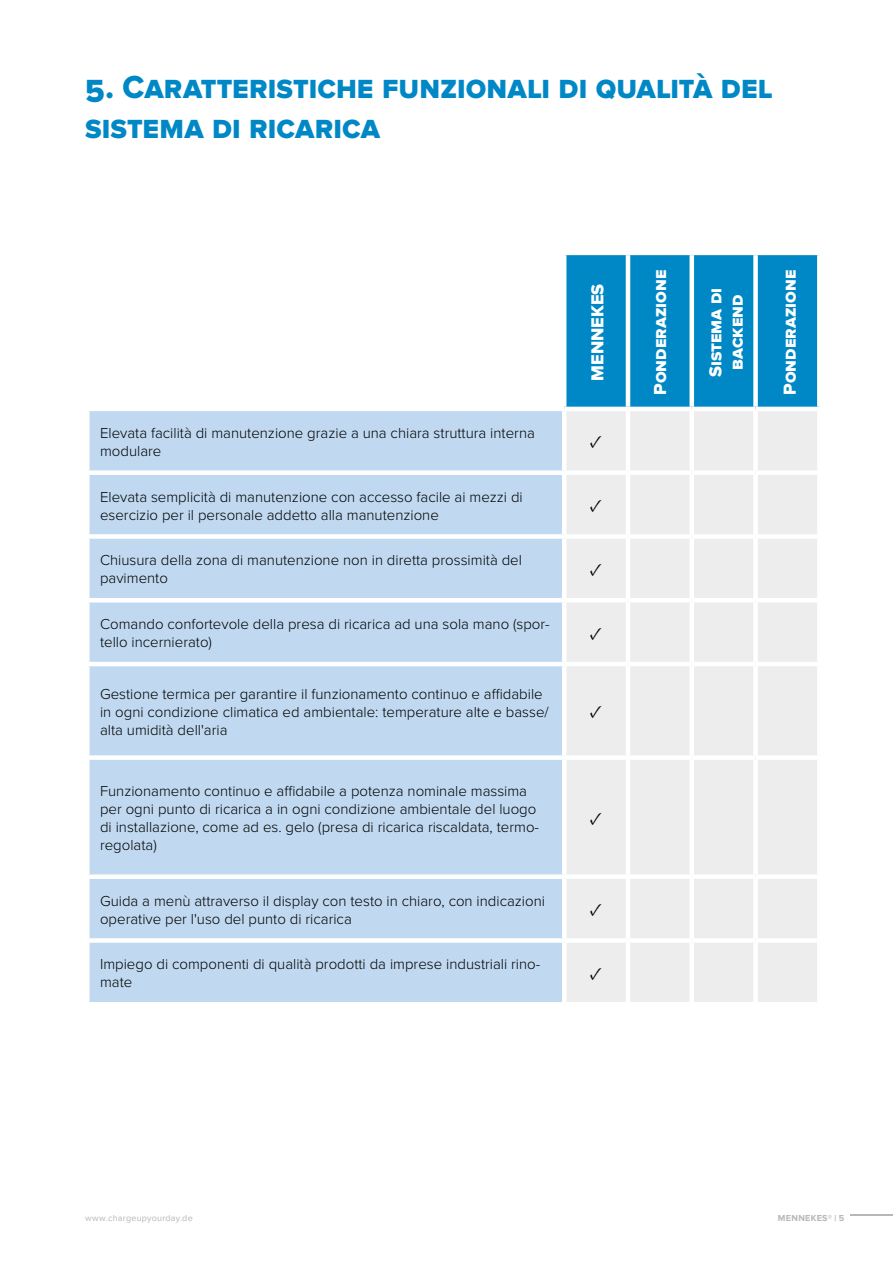
<style>
.page{position:relative;width:893px;height:1263px;background:#fff}
.page>*{position:absolute;margin:0;border:0;box-sizing:border-box;transform-origin:0 0}
.t1{font:33px/39.6px "Proxima Nova S Extrabld";color:#0088c6;scale:.96 1}
.t2{font:18px/21.6px "Proxima Nova S Extrabld";color:#fff;text-align:center}
.t3{font:18px "Minion Pro";color:#000}
.t4{font:300 15px/18px "Proxima Nova";color:#000}
.t5{font:9px "Proxima Nova";letter-spacing:.025em;color:#b7b7b8}
.t6{font:700 9px "Proxima Nova";letter-spacing:.03em;color:#b7b7b8}
</style>
<div class="page">
<hr style="left:850px;top:1215px;width:43px;height:1px;background:#b7b7b8">
<div style="left:566px;top:255px;width:251px;height:152px;background:#0088c6"></div>
<div style="left:90px;top:411px;width:472px;height:591px;background:#c0d9f0"></div>
<div style="left:567px;top:411px;width:250px;height:591px;background:#ededed"></div>
<hr style="left:626px;top:255px;width:4px;height:152px;background:#fff">
<div style="left:689px;top:255px;width:5px;height:152px;background:#fff"></div>
<div style="left:753px;top:255px;width:5px;height:152px;background:#fff"></div>
<hr style="left:626px;top:411px;width:4px;height:59px;background:#fff">
<div style="left:689px;top:411px;width:5px;height:59px;background:#fff"></div>
<div style="left:753px;top:411px;width:5px;height:59px;background:#fff"></div>
<hr style="left:626px;top:475px;width:4px;height:59px;background:#fff">
<div style="left:689px;top:475px;width:5px;height:59px;background:#fff"></div>
<div style="left:753px;top:475px;width:5px;height:59px;background:#fff"></div>
<hr style="left:626px;top:539px;width:4px;height:59px;background:#fff">
<div style="left:689px;top:539px;width:5px;height:59px;background:#fff"></div>
<div style="left:753px;top:539px;width:5px;height:59px;background:#fff"></div>
<hr style="left:626px;top:602px;width:4px;height:60px;background:#fff">
<div style="left:689px;top:602px;width:5px;height:60px;background:#fff"></div>
<div style="left:753px;top:602px;width:5px;height:60px;background:#fff"></div>
<hr style="left:626px;top:666px;width:4px;height:89px;background:#fff">
<div style="left:689px;top:666px;width:5px;height:89px;background:#fff"></div>
<div style="left:753px;top:666px;width:5px;height:89px;background:#fff"></div>
<hr style="left:626px;top:760px;width:4px;height:114px;background:#fff">
<div style="left:689px;top:760px;width:5px;height:114px;background:#fff"></div>
<div style="left:753px;top:760px;width:5px;height:114px;background:#fff"></div>
<hr style="left:626px;top:879px;width:4px;height:59px;background:#fff">
<div style="left:689px;top:879px;width:5px;height:59px;background:#fff"></div>
<div style="left:753px;top:879px;width:5px;height:59px;background:#fff"></div>
<hr style="left:626px;top:943px;width:4px;height:59px;background:#fff">
<div style="left:689px;top:943px;width:5px;height:59px;background:#fff"></div>
<div style="left:753px;top:943px;width:5px;height:59px;background:#fff"></div>
<div style="left:85px;top:470px;width:479px;height:5px;background:#fff"></div>
<div style="left:85px;top:534px;width:479px;height:5px;background:#fff"></div>
<hr style="left:85px;top:598px;width:479px;height:4px;background:#fff">
<hr style="left:85px;top:662px;width:479px;height:4px;background:#fff">
<div style="left:85px;top:755px;width:479px;height:5px;background:#fff"></div>
<div style="left:85px;top:874px;width:479px;height:5px;background:#fff"></div>
<div style="left:85px;top:938px;width:479px;height:5px;background:#fff"></div>
<div style="left:564px;top:470px;width:64px;height:5px;background:#fff"></div>
<div style="left:628px;top:470px;width:64px;height:5px;background:#fff"></div>
<div style="left:692px;top:470px;width:64px;height:5px;background:#fff"></div>
<div style="left:756px;top:470px;width:66px;height:5px;background:#fff"></div>
<div style="left:564px;top:534px;width:64px;height:5px;background:#fff"></div>
<div style="left:628px;top:534px;width:64px;height:5px;background:#fff"></div>
<div style="left:692px;top:534px;width:64px;height:5px;background:#fff"></div>
<div style="left:756px;top:534px;width:66px;height:5px;background:#fff"></div>
<hr style="left:564px;top:598px;width:64px;height:4px;background:#fff">
<hr style="left:628px;top:598px;width:64px;height:4px;background:#fff">
<hr style="left:692px;top:598px;width:64px;height:4px;background:#fff">
<hr style="left:756px;top:598px;width:66px;height:4px;background:#fff">
<hr style="left:564px;top:662px;width:64px;height:4px;background:#fff">
<hr style="left:628px;top:662px;width:64px;height:4px;background:#fff">
<hr style="left:692px;top:662px;width:64px;height:4px;background:#fff">
<hr style="left:756px;top:662px;width:66px;height:4px;background:#fff">
<div style="left:564px;top:755px;width:64px;height:5px;background:#fff"></div>
<div style="left:628px;top:755px;width:64px;height:5px;background:#fff"></div>
<div style="left:692px;top:755px;width:64px;height:5px;background:#fff"></div>
<div style="left:756px;top:755px;width:66px;height:5px;background:#fff"></div>
<div style="left:564px;top:874px;width:64px;height:5px;background:#fff"></div>
<div style="left:628px;top:874px;width:64px;height:5px;background:#fff"></div>
<div style="left:692px;top:874px;width:64px;height:5px;background:#fff"></div>
<div style="left:756px;top:874px;width:66px;height:5px;background:#fff"></div>
<div style="left:564px;top:938px;width:64px;height:5px;background:#fff"></div>
<div style="left:628px;top:938px;width:64px;height:5px;background:#fff"></div>
<div style="left:692px;top:938px;width:64px;height:5px;background:#fff"></div>
<div style="left:756px;top:938px;width:66px;height:5px;background:#fff"></div>
<h1 class="t1" style="left:85px;top:70px;width:718px">5. Caratteristiche funzionali di qualità del sistema di ricarica</h1>
<p class="t2" style="left:588px;top:381px;width:98px;rotate:-90deg">MENNEKES</p>
<p class="t4" style="left:100px;top:424px;width:436px">Elevata facilità di manutenzione grazie a una chiara struttura interna modulare</p>
<p class="t3" style="left:590px;top:429px;width:14px">✓</p>
<p class="t4" style="left:100px;top:488px;width:424px">Elevata semplicità di manutenzione con accesso facile ai mezzi di esercizio per il personale addetto alla manutenzione</p>
<p class="t3" style="left:590px;top:493px;width:14px">✓</p>
<p class="t4" style="left:100px;top:552px;width:423px">Chiusura della zona di manutenzione non in diretta prossimità del pavimento</p>
<p class="t3" style="left:590px;top:557px;width:14px">✓</p>
<p class="t4" style="left:100px;top:615px;width:451px">Comando confortevole della presa di ricarica ad una sola mano (spor&shy;tello incernierato)</p>
<p class="t3" style="left:590px;top:621px;width:14px">✓</p>
<p class="t4" style="left:100px;top:685px;width:450px">Gestione termica per garantire il funzionamento continuo e affidabile in ogni condizione climatica ed ambientale: temperature alte e basse/ alta umidità dell'aria</p>
<p class="t3" style="left:590px;top:699px;width:14px">✓</p>
<p class="t4" style="left:100px;top:782px;width:440px">Funzionamento continuo e affidabile a potenza nominale massima per ogni punto di ricarica a in ogni condizione ambientale del luogo di installazione, come ad es. gelo (presa di ricarica riscaldata, termo&shy;regolata)</p>
<p class="t3" style="left:590px;top:806px;width:14px">✓</p>
<p class="t4" style="left:100px;top:892px;width:446px">Guida a menù attraverso il display con testo in chiaro, con indicazioni operative per l'uso del punto di ricarica</p>
<p class="t3" style="left:590px;top:897px;width:14px">✓</p>
<p class="t4" style="left:100px;top:956px;width:442px">Impiego di componenti di qualità prodotti da imprese industriali rino&shy;mate</p>
<p class="t3" style="left:590px;top:961px;width:14px">✓</p>
<p class="t2" style="left:650px;top:395px;width:126px;rotate:-90deg">Ponderazione</p>
<p class="t2" style="left:780px;top:395px;width:126px;rotate:-90deg">Ponderazione</p>
<p class="t2" style="left:706px;top:377px;width:91px;rotate:-90deg">Sistema di backend</p>
<p class="t5" style="left:85px;top:1213px;width:109px">www.chargeupyourday.de</p>
<p class="t6" style="left:778px;top:1213px;width:68px">MENNEKES® | 5</p>
</div>
